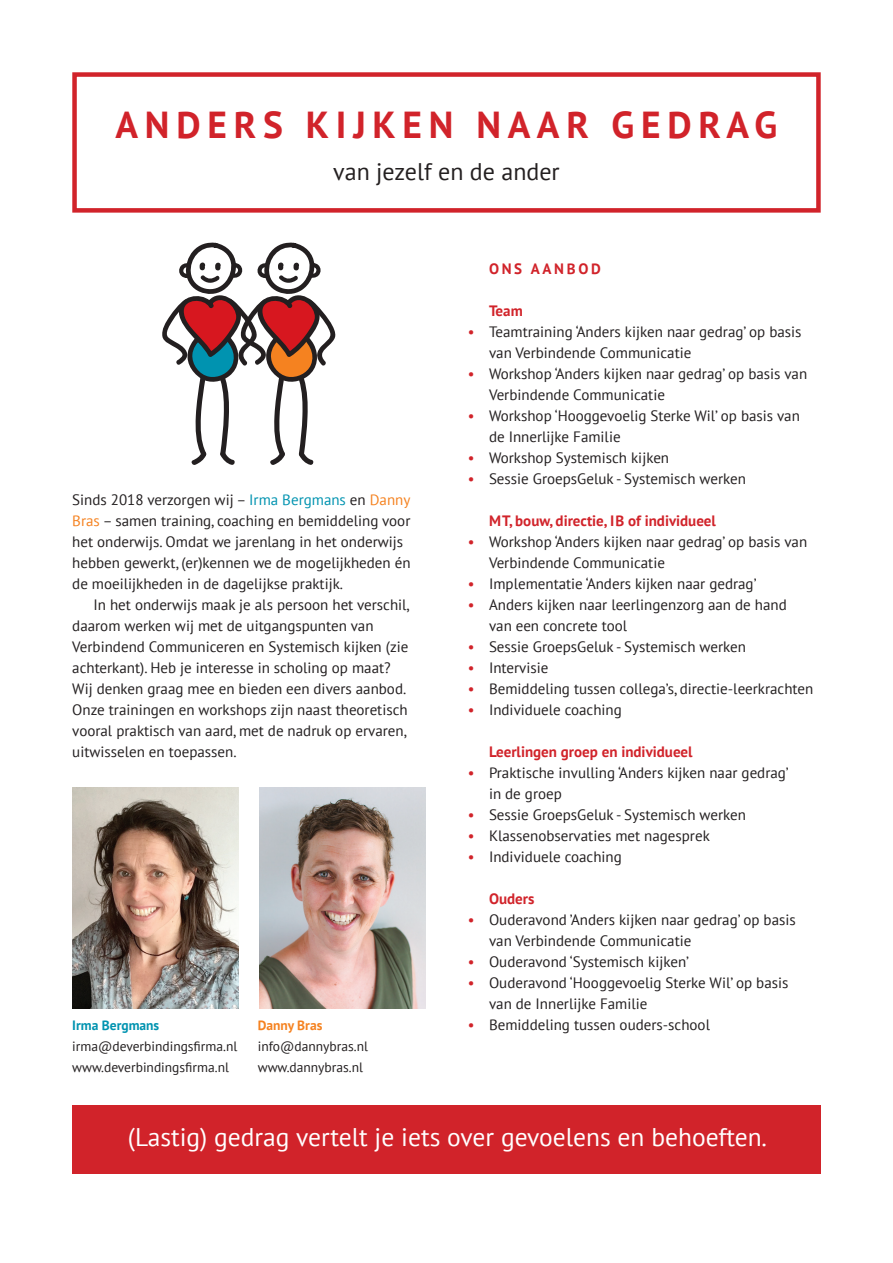
<style>
.page{position:relative;width:893px;height:1263px;background:#fff}
.page>*{position:absolute;margin:0;border:0;box-sizing:border-box;transform-origin:0 0}
.t1{font:700 37.5px "PT Sans";letter-spacing:.18em;color:#d1232a}
.t2{font:25.5px "PT Sans";color:#fff}
.t3{font:24px "PT Sans";color:#231f20}
.t4{font:15px/21px "PT Sans";color:#231f20}
.t5{font:700 15px "PT Sans";color:#d1232a}
.t6{font:700 15px "PT Sans";letter-spacing:.18em;color:#d1232a}
.t7{font:13.5px/21px "PT Sans";color:#231f20}
.t8{font:700 13.5px "PT Sans";color:#0093b0}
.t9{font:700 13.5px "PT Sans";color:#f58220}
.s1{color:#0093b0}
.s2{color:#f58220}
.s3{color:#d1232a}
</style>
<div class="page">
<svg style="left:162px;top:243px;width:173px;height:222px"></svg>
<div style="left:72px;top:72px;width:749px;height:141px;border:4px solid #d1232a"></div>
<div style="left:72px;top:1106px;width:749px;height:68px;background:#d1232a"></div>
<img style="left:72px;top:788px;width:166px;height:221px">
<img style="left:259px;top:788px;width:166px;height:221px">
<h1 class="t1" style="left:116px;top:100px;width:663px">ANDERS KIJKEN NAAR GEDRAG</h1>
<h3 class="t3" style="left:333px;top:156px;width:228px">van jezelf en de ander</h3>
<p class="t4" style="left:72px;top:489px;width:340px">Sinds 2018 verzorgen wij – <span class="s1">Irma Bergmans</span> en <span class="s2">Danny Bras</span> – samen training, coaching en bemiddeling voor het onderwijs. Omdat we jarenlang in het onderwijs hebben gewerkt, (er)kennen we de mogelijkheden én de moeilijkheden in de dagelijkse praktijk.</p>
<p class="t4" style="left:72px;top:594px;width:339px;text-indent:21px">In het onderwijs maak je als persoon het verschil, daarom werken wij met de uitgangspunten van Verbindend Communiceren en Systemisch kijken (zie achterkant). Heb je interesse in scholing op maat?<br>Wij denken graag mee en bieden een divers aanbod.<br>Onze trainingen en workshops zijn naast theoretisch vooral praktisch van aard, met de nadruk op ervaren, uitwisselen en toepassen.</p>
<p class="t8" style="left:72px;top:1016px;width:88px">Irma Bergmans</p>
<p class="t7" style="left:72px;top:1035px;width:167px">irma@deverbindingsfirma.nl www.deverbindingsfirma.nl</p>
<p class="t9" style="left:258px;top:1016px;width:66px">Danny Bras</p>
<p class="t7" style="left:258px;top:1035px;width:112px">info@dannybras.nl www.dannybras.nl</p>
<p class="t6" style="left:489px;top:259px;width:113px">ONS AANBOD</p>
<p class="t5" style="left:489px;top:301px;width:35px">Team</p>
<p class="t4" style="left:489px;top:321px;width:314px;text-indent:-21px"><span class="s3">•</span> Teamtraining ‘Anders kijken naar gedrag’ op basis van Verbindende Communicatie</p>
<p class="t4" style="left:489px;top:363px;width:320px;text-indent:-21px"><span class="s3">•</span> Workshop ‘Anders kijken naar gedrag’ op basis van<br>Verbindende Communicatie</p>
<p class="t4" style="left:489px;top:405px;width:312px;text-indent:-21px"><span class="s3">•</span> Workshop ‘Hooggevoelig Sterke Wil’ op basis van de Innerlijke Familie</p>
<p class="t4" style="left:468px;top:447px;width:203px"><span class="s3">•</span> Workshop Systemisch kijken</p>
<p class="t4" style="left:468px;top:468px;width:280px"><span class="s3">•</span> Sessie GroepsGeluk - Systemisch werken</p>
<p class="t5" style="left:489px;top:511px;width:228px">MT, bouw, directie, IB of individueel</p>
<p class="t4" style="left:489px;top:531px;width:320px;text-indent:-21px"><span class="s3">•</span> Workshop ‘Anders kijken naar gedrag’ op basis van<br>Verbindende Communicatie</p>
<p class="t4" style="left:468px;top:573px;width:290px"><span class="s3">•</span> Implementatie ‘Anders kijken naar gedrag’</p>
<p class="t4" style="left:489px;top:594px;width:299px;text-indent:-21px"><span class="s3">•</span> Anders kijken naar leerlingenzorg aan de hand van een concrete tool</p>
<p class="t4" style="left:468px;top:636px;width:280px"><span class="s3">•</span> Sessie GroepsGeluk - Systemisch werken</p>
<p class="t4" style="left:468px;top:657px;width:82px"><span class="s3">•</span> Intervisie</p>
<p class="t4" style="left:468px;top:678px;width:347px"><span class="s3">•</span> Bemiddeling tussen collega’s, directie-leerkrachten</p>
<p class="t4" style="left:468px;top:699px;width:156px"><span class="s3">•</span> Individuele coaching</p>
<p class="t5" style="left:489px;top:742px;width:205px">Leerlingen groep en individueel</p>
<p class="t4" style="left:489px;top:762px;width:301px;text-indent:-21px"><span class="s3">•</span> Praktische invulling ‘Anders kijken naar gedrag’ in de groep</p>
<p class="t4" style="left:468px;top:804px;width:280px"><span class="s3">•</span> Sessie GroepsGeluk - Systemisch werken</p>
<p class="t4" style="left:468px;top:825px;width:244px"><span class="s3">•</span> Klassenobservaties met nagesprek</p>
<p class="t4" style="left:468px;top:846px;width:156px"><span class="s3">•</span> Individuele coaching</p>
<p class="t5" style="left:489px;top:889px;width:47px">Ouders</p>
<p class="t4" style="left:489px;top:909px;width:308px;text-indent:-21px"><span class="s3">•</span> Ouderavond ’Anders kijken naar gedrag’ op basis van Verbindende Communicatie</p>
<p class="t4" style="left:468px;top:951px;width:223px"><span class="s3">•</span> Ouderavond ‘Systemisch kijken’</p>
<p class="t4" style="left:489px;top:972px;width:301px;text-indent:-21px"><span class="s3">•</span> Ouderavond ‘Hooggevoelig Sterke Wil’ op basis van de Innerlijke Familie</p>
<p class="t4" style="left:468px;top:1014px;width:244px"><span class="s3">•</span> Bemiddeling tussen ouders-school</p>
<h2 class="t2" style="left:128px;top:1121px;width:641px">(Lastig) gedrag vertelt je iets over gevoelens en behoeften.</h2>
</div>
